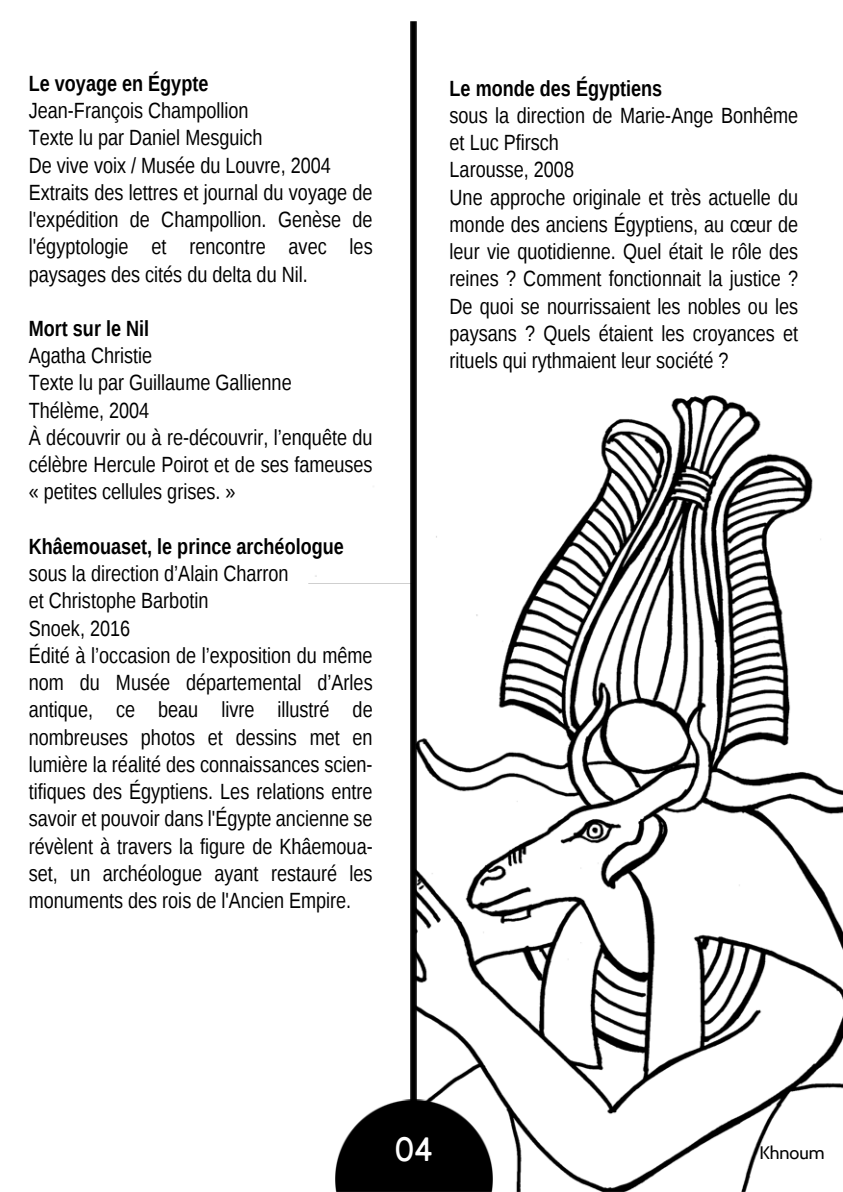
<style>
.page{position:relative;width:843px;height:1192px;background:#fff}
.page>*{position:absolute;margin:0;border:0;box-sizing:border-box;transform-origin:0 0}
.t1{font:36px "Market Fresh";color:#fff}
.t2{font:22px/27.2px "Liberation Sans Narrow";color:#000}
.t3{font:18px "Cabin";color:#000}
.s1{font-weight:700}
</style>
<div class="page">
<img style="left:411px;top:21px;width:6px;height:329px">
<img style="left:308px;top:350px;width:535px;height:841px">
<img style="left:335px;top:1099px;width:157px;height:92px">
<p class="t2" style="left:29px;top:71px;width:345px"><span class="s1">Le voyage en Égypte<br></span>Jean-François Champollion<br>Texte lu par Daniel Mesguich<br>De vive voix / Musée du Louvre, 2004<br>Extraits des lettres et journal du voyage de l'expédition de Champollion. Genèse de l'égyptologie et rencontre avec les paysages des cités du delta du Nil.</p>
<p class="t2" style="left:29px;top:316px;width:345px"><span class="s1">Mort sur le Nil<br></span>Agatha Christie<br>Texte lu par Guillaume Gallienne<br>Thélème, 2004<br>À découvrir ou à re-découvrir, l’enquête du célèbre Hercule Poirot et de ses fameuses « petites cellules grises. »</p>
<p class="t2" style="left:29px;top:533px;width:345px"><span class="s1">Khâemouaset, le prince archéologue </span>sous la direction d’Alain Charron<br>et Christophe Barbotin<br>Snoek, 2016<br>Édité à l’occasion de l’exposition du même nom du Musée départemental d’Arles antique, ce beau livre illustré de nombreuses photos et dessins met en lumière la réalité des connaissances scien&shy;tifiques des Égyptiens. Les relations entre savoir et pouvoir dans l'Égypte ancienne se révèlent à travers la figure de Khâemoua&shy;set, un archéologue ayant restauré les monuments des rois de l'Ancien Empire.</p>
<p class="t2" style="left:450px;top:75px;width:350px"><span class="s1">Le monde des Égyptiens<br></span>sous la direction de Marie-Ange Bonhême et Luc Pfirsch<br>Larousse, 2008<br>Une approche originale et très actuelle du monde des anciens Égyptiens, au cœur de leur vie quotidienne. Quel était le rôle des reines ? Comment fonctionnait la justice ?<br>De quoi se nourrissaient les nobles ou les paysans ? Quels étaient les croyances et rituels qui rythmaient leur société ?</p>
<p class="t1" style="left:395px;top:1126px;width:39px">04</p>
<p class="t3" style="left:759px;top:1141px;width:67px">Khnoum</p>
</div>
